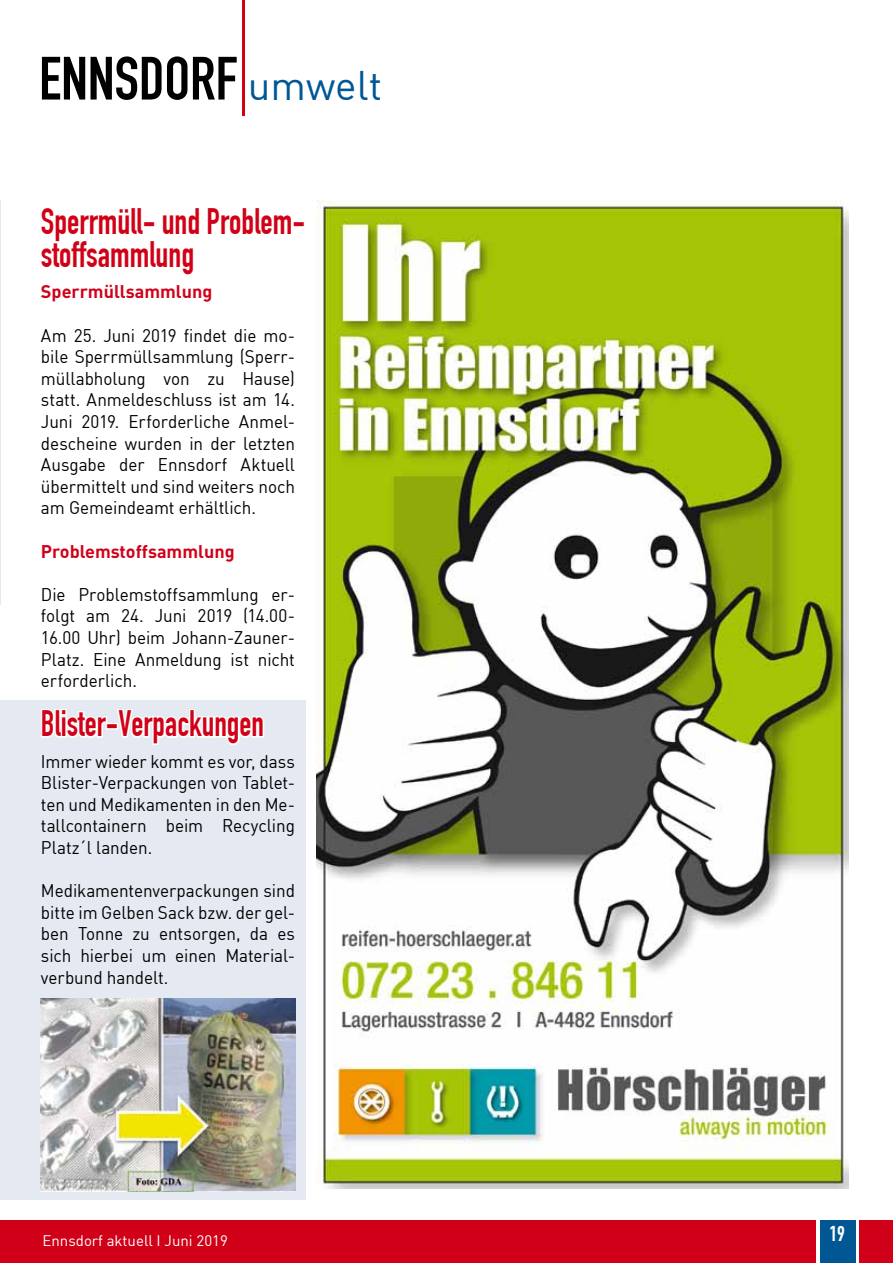
<style>
.page{position:relative;width:893px;height:1263px;background:#fff}
.page>*{position:absolute;margin:0;border:0;box-sizing:border-box;transform-origin:0 0}
.t1{font:60px "DIN Engschrift";color:#000}
.t2{font:40.5px "DIN";color:#005794}
.t3{font:36px/33px "DIN Engschrift";color:#d10019;scale:.92 1}
.t4{font:36px "DIN Engschrift";color:#d10019;scale:.9 1}
.t5{font:21px "DIN Engschrift";color:#fff}
.t6{font:18px/21.6px "DIN";letter-spacing:-.005em;color:#000;text-align:justify;scale:.95 1}
.t7{font:700 18px "DIN";color:#d10019}
.t8{font:15px "DIN";color:#fff}
</style>
<div class="page">
<div style="left:0;top:1220px;width:9px;height:43px;background:#d10019"></div>
<div style="left:1px;top:1220px;width:892px;height:43px;background:#d10019"></div>
<div style="left:816px;top:1220px;width:43px;height:43px;background:linear-gradient(to bottom,#fff,#fff)"></div>
<div style="left:820px;top:1220px;width:35px;height:43px;background:#005794"></div>
<hr style="left:242px;top:0;width:3px;height:116px;background:#d10019">
<div style="left:1px;top:700px;width:305px;height:499px;background:#e4e9f2"></div>
<img style="left:317px;top:200px;width:531px;height:988px">
<hr style="left:0;top:200px;width:1px;height:405px;background:#e4e9f2">
<svg style="left:41px;top:709px;width:66px;height:29px"></svg>
<div style="left:106px;top:723px;width:12px;height:7px;border:3px solid #fffffc"></div>
<svg style="left:115px;top:709px;width:149px;height:36px"></svg>
<img style="left:41px;top:998px;width:254px;height:194px">
<h1 class="t1" style="left:39px;top:43px;width:200px">ENNSDORF</h1>
<h2 class="t2" style="left:248px;top:60px;width:136px">umwelt</h2>
<h3 class="t3" style="left:41px;top:205px;width:289px">Sperrmüll- und Problem&shy;stoffsammlung</h3>
<p class="t7" style="left:41px;top:280px;width:173px">Sperrmüllsammlung</p>
<p class="t6" style="left:41px;top:324px;width:269px">Am 25. Juni 2019 findet die mo&shy;bile Sperrmüllsammlung (Sperr&shy;müllabholung von zu Hause) statt. Anmeldeschluss ist am 14.<br>Juni 2019. Erforderliche Anmel&shy;descheine wurden in der letzten Ausgabe der Ennsdorf Aktuell übermittelt und sind weiters noch am Gemeindeamt erhältlich.</p>
<p class="t7" style="left:41px;top:539px;width:195px">Problemstoffsammlung</p>
<p class="t6" style="left:41px;top:583px;width:269px">Die Problemstoffsammlung er&shy;folgt am 24. Juni 2019 (14.00- 16.00 Uhr) beim Johann-Zauner-Platz. Eine Anmeldung ist nicht erforderlich.</p>
<h3 class="t4" style="left:41px;top:702px;width:250px">Blister-Verpackungen</h3>
<p class="t6" style="left:41px;top:750px;width:269px">Immer wieder kommt es vor, dass Blister-Verpackungen von Tablet&shy;ten und Medikamenten in den Me&shy;tallcontainern beim Recycling Platz´l landen.</p>
<p class="t6" style="left:41px;top:879px;width:269px">Medikamentenverpackungen sind bitte im Gelben Sack bzw. der gel&shy;ben Tonne zu entsorgen, da es sich hierbei um einen Material&shy;verbund handelt.</p>
<p class="t8" style="left:43px;top:1231px;width:187px">Ennsdorf aktuell I Juni 2019</p>
<p class="t5" style="left:829px;top:1221px;width:17px">19</p>
</div>
